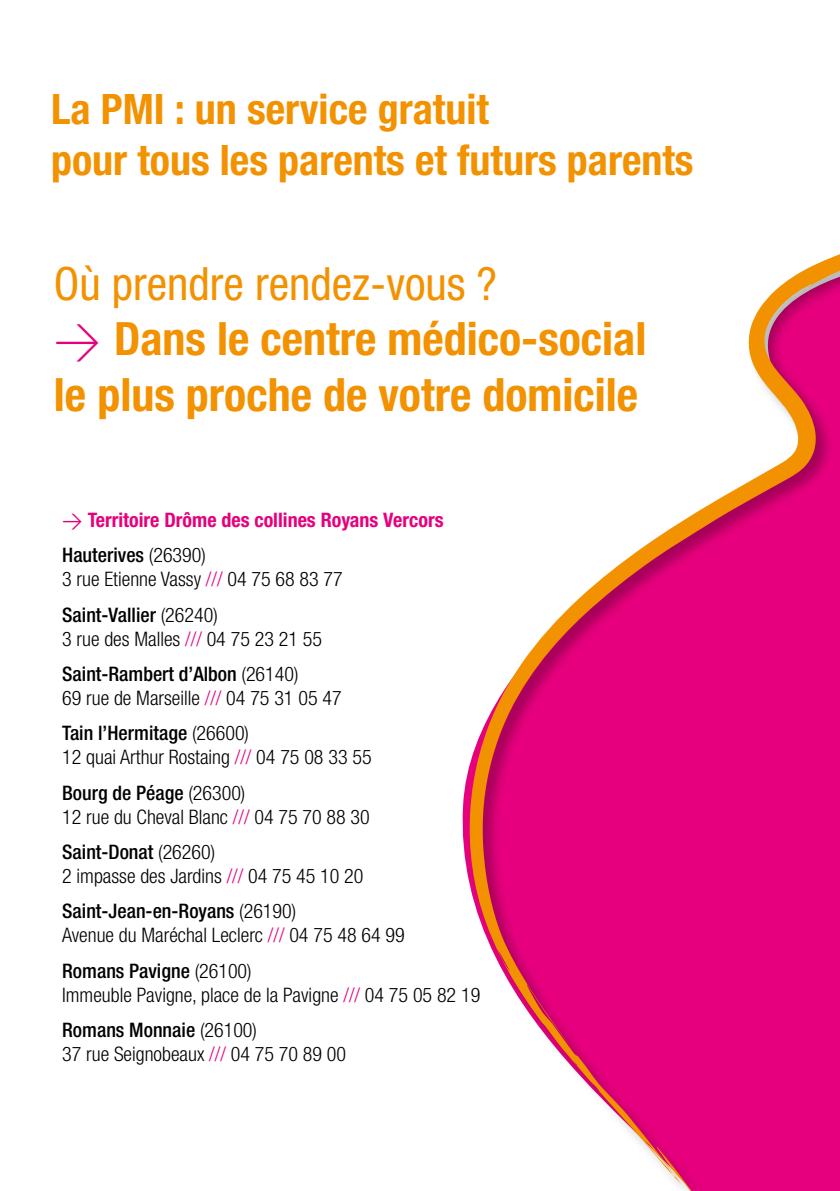
<style>
.page{position:relative;width:840px;height:1191px;background:#fff}
.page>*{position:absolute;margin:0;border:0;box-sizing:border-box;transform-origin:0 0}
.t1{font:700 condensed 46px/55.2px "Helvetica Neue";color:#f39200}
.t2{font:700 condensed 42px/50.4px "Helvetica Neue";color:#f39200}
.t3{font:300 condensed 20px/35.4px "Helvetica Neue";color:#000}
.t4{font:700 condensed 20px/35.4px "Helvetica Neue";color:#e6007d}
.s1{font-weight:400}
.s2{font-family:"DIN";font-weight:300;font-stretch:normal;color:#e6007d}
.s3{font-family:"DIN";font-weight:400;font-stretch:normal}
.s4{font-weight:500;color:#000}
.s5{font-weight:300;color:#000}
.s6{color:#e6007d}
.s7{font-weight:500}
</style>
<div class="page">
<svg style="left:676px;top:1183px;width:62px;height:8px"></svg>
<svg style="left:469px;top:254px;width:370px;height:929px;fill:#e6007d"></svg>
<h2 class="t2" style="left:51px;top:84px;width:643px">La PMI : un service gratuit<br>pour tous les parents et futurs parents</h2>
<h1 class="t1" style="left:54px;top:255px;width:593px"><span class="s1">Où prendre rendez-vous ?<br></span><span class="s2">&gt;</span> Dans le centre médico-social le plus proche de votre domicile</h1>
<p class="t4" style="left:62px;top:502px;width:382px"><span class="s3">&gt;</span> Territoire Drôme des collines Royans Vercors<br><span class="s4">Hauterives</span> <span class="s5">(26390)</span></p>
<p class="t3" style="left:62px;top:561px;width:282px">3 rue Etienne Vassy <span class="s6">///</span> 04 75 68 83 77<br><span class="s7">Saint-Vallier</span> (26240)</p>
<p class="t3" style="left:62px;top:620px;width:261px">3 rue des Malles <span class="s6">///</span> 04 75 23 21 55<br><span class="s7">Saint-Rambert d’Albon</span> (26140)</p>
<p class="t3" style="left:62px;top:680px;width:281px">69 rue de Marseille <span class="s6">///</span> 04 75 31 05 47<br><span class="s7">Tain l’Hermitage</span> (26600)</p>
<p class="t3" style="left:62px;top:739px;width:311px">12 quai Arthur Rostaing <span class="s6">///</span> 04 75 08 33 55<br><span class="s7">Bourg de Péage</span> (26300)</p>
<p class="t3" style="left:62px;top:798px;width:309px">12 rue du Cheval Blanc <span class="s6">///</span> 04 75 70 88 30<br><span class="s7">Saint-Donat</span> (26260)</p>
<p class="t3" style="left:62px;top:858px;width:302px">2 impasse des Jardins <span class="s6">///</span> 04 75 45 10 20<br><span class="s7">Saint-Jean-en-Royans</span> (26190)</p>
<p class="t3" style="left:62px;top:917px;width:344px">Avenue du Maréchal Leclerc <span class="s6">///</span> 04 75 48 64 99<br><span class="s7">Romans Pavigne</span> (26100)</p>
<p class="t3" style="left:62px;top:976px;width:419px">Immeuble Pavigne, place de la Pavigne <span class="s6">///</span> 04 75 05 82 19<br><span class="s7">Romans Monnaie</span> (26100)</p>
<p class="t3" style="left:62px;top:1036px;width:285px">37 rue Seignobeaux <span class="s6">///</span> 04 75 70 89 00</p>
</div>
